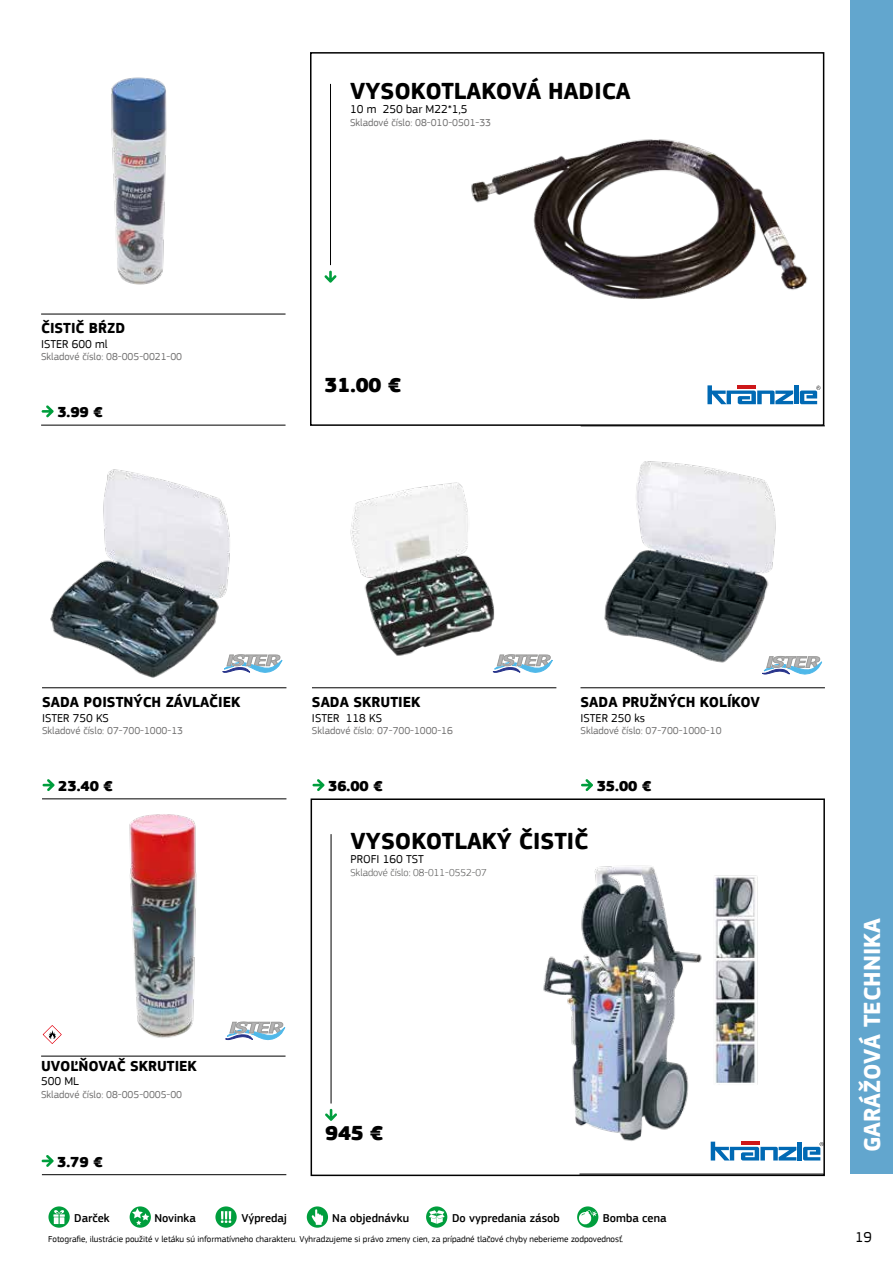
<style>
.page{position:relative;width:893px;height:1263px;background:#fff}
.page>*{position:absolute;margin:0;border:0;box-sizing:border-box;transform-origin:0 0}
.t1{font:700 24px "PF Square Sans Pro";color:#000}
.t2{font:700 24px "PF Square Sans Pro";color:#fff}
.t3{font:900 21px "PF Square Sans Pro";color:#000}
.t4{font:700 15px "PF Square Sans Pro";color:#000}
.t5{font:900 15px "PF Square Sans Pro";color:#000}
.t6{font:15px "PF Square Sans Pro";color:#000}
.t7{font:12px "PF Square Sans Pro";color:#000}
.t8{font:500 12px "PF Square Sans Pro";color:#000}
.t9{font:10.5px "PF Square Sans Pro";color:#706f6f}
.t10{font:300 10.5px "PF Square Sans Pro";color:#575756}
.t11{font:9px "PF Square Sans Pro";color:#000}
</style>
<div class="page">
<hr style="left:41px;top:314px;width:245px;height:1px;background:#000">
<hr style="left:41px;top:425px;width:245px;height:1px;background:#000">
<svg style="left:42px;top:405px;width:12px;height:12px"></svg>
<hr style="left:581px;top:425px;width:244px;height:1px;background:#000">
<hr style="left:42px;top:798px;width:244px;height:1px;background:#000">
<hr style="left:42px;top:687px;width:244px;height:1px;background:#000">
<hr style="left:312px;top:687px;width:244px;height:1px;background:#000">
<svg style="left:43px;top:779px;width:12px;height:12px"></svg>
<svg style="left:312px;top:779px;width:12px;height:12px"></svg>
<div style="left:850px;top:0;width:43px;height:1174px;background:#62a6ce"></div>
<img style="left:471px;top:139px;width:337px;height:160px">
<hr style="left:42px;top:1174px;width:244px;height:1px;background:#000">
<hr style="left:41px;top:1056px;width:245px;height:1px;background:#000">
<svg style="left:42px;top:1155px;width:12px;height:12px"></svg>
<img style="left:42px;top:814px;width:155px;height:230px">
<svg style="left:711px;top:1146px;width:85px;height:14px"></svg>
<div style="left:797px;top:1142px;width:5px;height:18px;background:#0069b4"></div>
<svg style="left:803px;top:1142px;width:19px;height:18px"></svg>
<svg style="left:707px;top:385px;width:86px;height:19px"></svg>
<hr style="left:794px;top:385px;width:4px;height:19px;background:#0069b4">
<svg style="left:800px;top:386px;width:20px;height:18px"></svg>
<img style="left:543px;top:865px;width:217px;height:281px">
<hr style="left:580px;top:687px;width:245px;height:1px;background:#000">
<svg style="left:581px;top:779px;width:12px;height:12px"></svg>
<img style="left:604px;top:461px;width:172px;height:202px">
<svg style="left:762px;top:656px;width:60px;height:19px"></svg>
<svg style="left:236px;top:654px;width:47px;height:19px"></svg>
<svg style="left:492px;top:654px;width:61px;height:19px"></svg>
<svg style="left:225px;top:1021px;width:61px;height:20px"></svg>
<img style="left:50px;top:469px;width:186px;height:209px">
<img style="left:350px;top:482px;width:193px;height:178px">
<div style="left:311px;top:798px;width:514px;height:378px;border:2px solid #000"></div>
<hr style="left:331px;top:834px;width:1px;height:269px;background:#000">
<svg style="left:325px;top:1109px;width:12px;height:12px"></svg>
<div style="left:310px;top:52px;width:514px;height:374px;border:2px solid #000"></div>
<hr style="left:330px;top:84px;width:1px;height:181px;background:#000">
<svg style="left:325px;top:271px;width:12px;height:12px"></svg>
<img style="left:111px;top:77px;width:56px;height:208px">
<svg style="left:48px;top:1206px;width:22px;height:22px"></svg>
<svg style="left:130px;top:1206px;width:21px;height:22px"></svg>
<svg style="left:132px;top:1208px;width:17px;height:17px"></svg>
<svg style="left:215px;top:1206px;width:22px;height:22px"></svg>
<svg style="left:307px;top:1206px;width:21px;height:22px"></svg>
<svg style="left:426px;top:1206px;width:21px;height:22px"></svg>
<svg style="left:577px;top:1206px;width:21px;height:22px"></svg>
<svg style="left:578px;top:1210px;width:19px;height:15px"></svg>
<h3 class="t4" style="left:41px;top:319px;width:86px">ČISTIČ BŔZD</h3>
<p class="t7" style="left:41px;top:337px;width:68px">ISTER 600 ml</p>
<p class="t9" style="left:41px;top:351px;width:143px">Skladové číslo: 08-005-0021-00</p>
<h3 class="t5" style="left:57px;top:403px;width:47px">3.99 €</h3>
<h1 class="t1" style="left:350px;top:76px;width:282px">VYSOKOTLAKOVÁ HADICA</h1>
<p class="t7" style="left:350px;top:102px;width:119px">10 m 250 bar M22*1,5</p>
<p class="t9" style="left:350px;top:116px;width:143px">Skladové číslo: 08-010-0501-33</p>
<h2 class="t3" style="left:325px;top:372px;width:78px">31.00 €</h2>
<h3 class="t4" style="left:42px;top:693px;width:200px">SADA POISTNÝCH ZÁVLAČIEK</h3>
<p class="t7" style="left:42px;top:711px;width:68px">ISTER 750 KS</p>
<p class="t9" style="left:42px;top:724px;width:143px">Skladové číslo: 07-700-1000-13</p>
<h3 class="t4" style="left:312px;top:693px;width:110px">SADA SKRUTIEK</h3>
<p class="t7" style="left:312px;top:711px;width:72px">ISTER 118 KS</p>
<p class="t9" style="left:312px;top:724px;width:143px">Skladové číslo: 07-700-1000-16</p>
<h3 class="t4" style="left:580px;top:693px;width:181px">SADA PRUŽNÝCH KOLÍKOV</h3>
<p class="t7" style="left:580px;top:711px;width:66px">ISTER 250 ks</p>
<p class="t9" style="left:580px;top:724px;width:143px">Skladové číslo: 07-700-1000-10</p>
<h3 class="t5" style="left:58px;top:776px;width:56px">23.40 €</h3>
<h3 class="t5" style="left:328px;top:776px;width:56px">36.00 €</h3>
<h3 class="t5" style="left:597px;top:776px;width:56px">35.00 €</h3>
<h1 class="t1" style="left:351px;top:827px;width:239px">VYSOKOTLAKÝ ČISTIČ</h1>
<p class="t7" style="left:351px;top:852px;width:75px">PROFI 160 TST</p>
<p class="t10" style="left:351px;top:866px;width:138px">Skladové číslo: 08-011-0552-07</p>
<h3 class="t4" style="left:41px;top:1057px;width:157px">UVOĽŇOVAČ SKRUTIEK</h3>
<p class="t7" style="left:41px;top:1074px;width:39px">500 ML</p>
<p class="t9" style="left:41px;top:1088px;width:143px">Skladové číslo: 08-005-0005-00</p>
<h3 class="t5" style="left:57px;top:1152px;width:47px">3.79 €</h3>
<h2 class="t3" style="left:325px;top:1120px;width:60px">945 €</h2>
<h1 class="t2" style="left:858px;top:1152px;width:235px;rotate:-90deg">GARÁŽOVÁ TECHNIKA</h1>
<p class="t8" style="left:74px;top:1210px;width:37px">Darček</p>
<p class="t8" style="left:154px;top:1210px;width:43px">Novinka</p>
<p class="t8" style="left:241px;top:1210px;width:47px">Výpredaj</p>
<p class="t8" style="left:332px;top:1210px;width:78px">Na objednávku</p>
<p class="t8" style="left:452px;top:1211px;width:109px">Do vypredania zásob</p>
<p class="t8" style="left:603px;top:1210px;width:65px">Bomba cena</p>
<p class="t11" style="left:48px;top:1233px;width:577px">Fotografie, ilustrácie použité v letáku sú informatívneho charakteru. Vyhradzujeme si právo zmeny cien, za prípadné tlačové chyby neberieme zodpovednosť.</p>
<h3 class="t6" style="left:855px;top:1228px;width:18px">19</h3>
</div>
